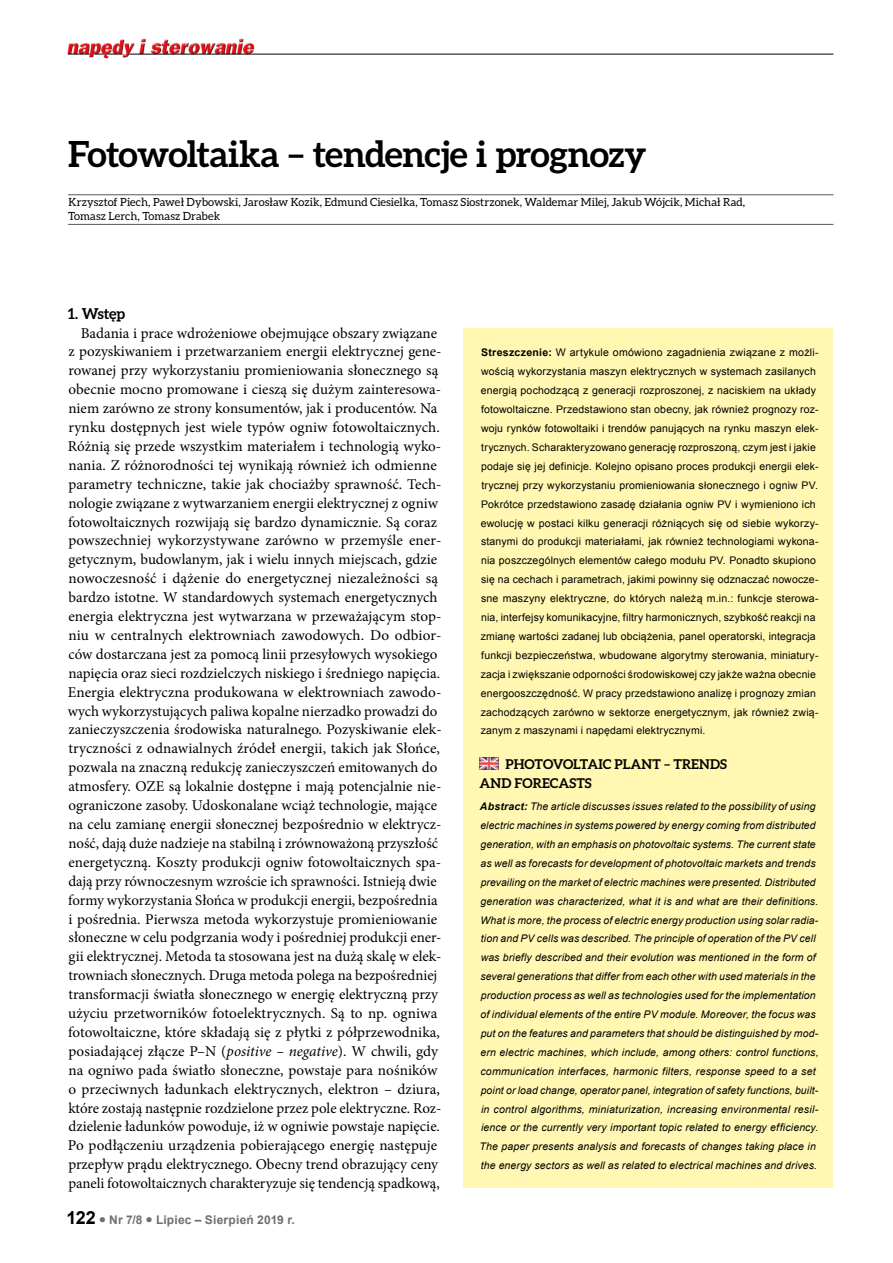
<style>
.page{position:relative;width:893px;height:1263px;background:#fff}
.page>*{position:absolute;margin:0;border:0;box-sizing:border-box;transform-origin:0 0}
.t1{font:700 36px "Aleo";letter-spacing:-.02em;color:#000}
.t2{font:15px/18.9px "Minion Pro";color:#000;text-align:center}
.t3{font:700 15px "Aleo";letter-spacing:-.015em;color:#000}
.t4{font:700 13.5px/18.9px "Aleo";color:#000}
.t5{font:700 12px "Arial";letter-spacing:.02em;color:#706f6f}
.t6{font:11.25px/13.5px "Aleo";letter-spacing:.005em;color:#000}
.t7{font:italic 10.5px/18.9px "Arial";letter-spacing:.015em;color:#000}
.t8{font:10.5px/18.9px "Arial";letter-spacing:.015em;color:#000}
.s1{font-style:italic}
.s2{font-size:18px;color:#000}
.s3{font-weight:700}
</style>
<div class="page">
<img style="left:67px;top:38px;width:190px;height:21px">
<hr style="left:129px;top:54px;width:704px;height:1px;background:#000">
<svg style="left:68px;top:54px;width:55px;height:1px"></svg>
<div style="left:463px;top:328px;width:370px;height:860px;background:#fff7b2"></div>
<hr style="left:68px;top:194px;width:765px;height:1px;background:#575756">
<hr style="left:68px;top:224px;width:765px;height:1px;background:#575756">
<img style="left:479px;top:757px;width:20px;height:12px">
<h1 class="t1" style="left:68px;top:134px;width:580px">Fotowoltaika – tendencje i prognozy</h1>
<p class="t6" style="left:68px;top:196px;width:679px">Krzysztof Piech, Paweł Dybowski, Jarosław Kozik, Edmund Ciesielka, Tomasz Siostrzonek, Waldemar Milej, Jakub Wójcik, Michał Rad,<br>Tomasz Lerch, Tomasz Drabek</p>
<p class="t3" style="left:68px;top:305px;width:59px">1. Wstęp</p>
<p class="t2" style="left:68px;top:323px;width:375px">Badania i prace wdrożeniowe obejmujące obszary związane<br>z pozyskiwaniem i przetwarzaniem energii elektrycznej gene&shy;rowanej przy wykorzystaniu promieniowania słonecznego są obecnie mocno promowane i cieszą się dużym zainteresowa&shy;niem zarówno ze strony konsumentów, jak i producentów. Na rynku dostępnych jest wiele typów ogniw fotowoltaicznych.<br>Różnią się przede wszystkim materiałem i technologią wyko&shy;nania. Z różnorodności tej wynikają również ich odmienne parametry techniczne, takie jak chociażby sprawność. Tech&shy;nologie związane z wytwarzaniem energii elektrycznej z ogniw fotowoltaicznych rozwijają się bardzo dynamicznie. Są coraz powszechniej wykorzystywane zarówno w przemyśle ener&shy;getycznym, budowlanym, jak i wielu innych miejscach, gdzie nowoczesność i dążenie do energetycznej niezależności są bardzo istotne. W standardowych systemach energetycznych energia elektryczna jest wytwarzana w przeważającym stop&shy;niu w centralnych elektrowniach zawodowych. Do odbior&shy;ców dostarczana jest za pomocą linii przesyłowych wysokiego napięcia oraz sieci rozdzielczych niskiego i średniego napięcia.<br>Energia elektryczna produkowana w elektrowniach zawodo&shy;wych wykorzystujących paliwa kopalne nierzadko prowadzi do zanieczyszczenia środowiska naturalnego. Pozyskiwanie elek&shy;tryczności z odnawialnych źródeł energii, takich jak Słońce, pozwala na znaczną redukcję zanieczyszczeń emitowanych do atmosfery. OZE są lokalnie dostępne i mają potencjalnie nie&shy;ograniczone zasoby. Udoskonalane wciąż technologie, mające na celu zamianę energii słonecznej bezpośrednio w elektrycz&shy;ność, dają duże nadzieje na stabilną i zrównoważoną przyszłość energetyczną. Koszty produkcji ogniw fotowoltaicznych spa&shy;dają przy równoczesnym wzroście ich sprawności. Istnieją dwie formy wykorzystania Słońca w produkcji energii, bezpośrednia i pośrednia. Pierwsza metoda wykorzystuje promieniowanie słoneczne w celu podgrzania wody i pośredniej produkcji ener&shy;gii elektrycznej. Metoda ta stosowana jest na dużą skalę w elek&shy;trowniach słonecznych. Druga metoda polega na bezpośredniej transformacji światła słonecznego w energię elektryczną przy użyciu przetworników fotoelektrycznych. Są to np. ogniwa fotowoltaiczne, które składają się z płytki z półprzewodnika, posiadającej złącze P–N (<span class="s1">positive – negative</span>). W chwili, gdy na ogniwo pada światło słoneczne, powstaje para nośników o przeciwnych ładunkach elektrycznych, elektron – dziura, które zostają następnie rozdzielone przez pole elektryczne. Roz&shy;dzielenie ładunków powoduje, iż w ogniwie powstaje napięcie.<br>Po podłączeniu urządzenia pobierającego energię następuje przepływ prądu elektrycznego. Obecny trend obrazujący ceny paneli fotowoltaicznych charakteryzuje się tendencją spadkową,</p>
<p class="t5" style="left:67px;top:1212px;width:230px"><span class="s2">122</span> ● Nr 7/8 ● Lipiec – Sierpień 2019 r.</p>
<p class="t8" style="left:481px;top:343px;width:339px"><span class="s3">Streszczenie:</span> W artykule omówiono zagadnienia związane z możli&shy;wością wykorzystania maszyn elektrycznych w systemach zasilanych energią pochodzącą z generacji rozproszonej, z naciskiem na układy fotowoltaiczne. Przedstawiono stan obecny, jak również prognozy roz&shy;woju rynków fotowoltaiki i trendów panujących na rynku maszyn elek&shy;trycznych. Scharakteryzowano generację rozproszoną, czym jest i jakie podaje się jej definicje. Kolejno opisano proces produkcji energii elek&shy;trycznej przy wykorzystaniu promieniowania słonecznego i ogniw PV.<br>Pokrótce przedstawiono zasadę działania ogniw PV i wymieniono ich ewolucję w postaci kilku generacji różniących się od siebie wykorzy&shy;stanymi do produkcji materiałami, jak również technologiami wykona&shy;nia poszczególnych elementów całego modułu PV. Ponadto skupiono się na cechach i parametrach, jakimi powinny się odznaczać nowocze&shy;sne maszyny elektryczne, do których należą m.in.: funkcje sterowa&shy;nia, interfejsy komunikacyjne, filtry harmonicznych, szybkość reakcji na zmianę wartości zadanej lub obciążenia, panel operatorski, integracja funkcji bezpieczeństwa, wbudowane algorytmy sterowania, miniatury&shy;zacja i zwiększanie odporności środowiskowej czy jakże ważna obecnie energooszczędność. W pracy przedstawiono analizę i prognozy zmian zachodzących zarówno w sektorze energetycznym, jak również zwią&shy;zanym z maszynami i napędami elektrycznymi.</p>
<p class="t4" style="left:480px;top:755px;width:249px;text-indent:26px">PHOTOVOLTAIC PLANT – TRENDS<br>AND FORECASTS</p>
<p class="t7" style="left:479px;top:797px;width:341px"><span class="s3">Abstract:</span> The article discusses issues related to the possibility of using electric machines in systems powered by energy coming from distributed generation, with an emphasis on photovoltaic systems. The current state as well as forecasts for development of photovoltaic markets and trends prevailing on the market of electric machines were presented. Distributed generation was characterized, what it is and what are their definitions.<br>What is more, the process of electric energy production using solar radia&shy;tion and PV cells was described. The principle of operation of the PV cell was briefly described and their evolution was mentioned in the form of several generations that differ from each other with used materials in the production process as well as technologies used for the implementation of individual elements of the entire PV module. Moreover, the focus was put on the features and parameters that should be distinguished by mod&shy;ern electric machines, which include, among others: control functions, communication interfaces, harmonic filters, response speed to a set point or load change, operator panel, integration of safety functions, built&shy;in control algorithms, miniaturization, increasing environmental resil&shy;ience or the currently very important topic related to energy efficiency.<br>The paper presents analysis and forecasts of changes taking place in the energy sectors as well as related to electrical machines and drives.</p>
</div>
